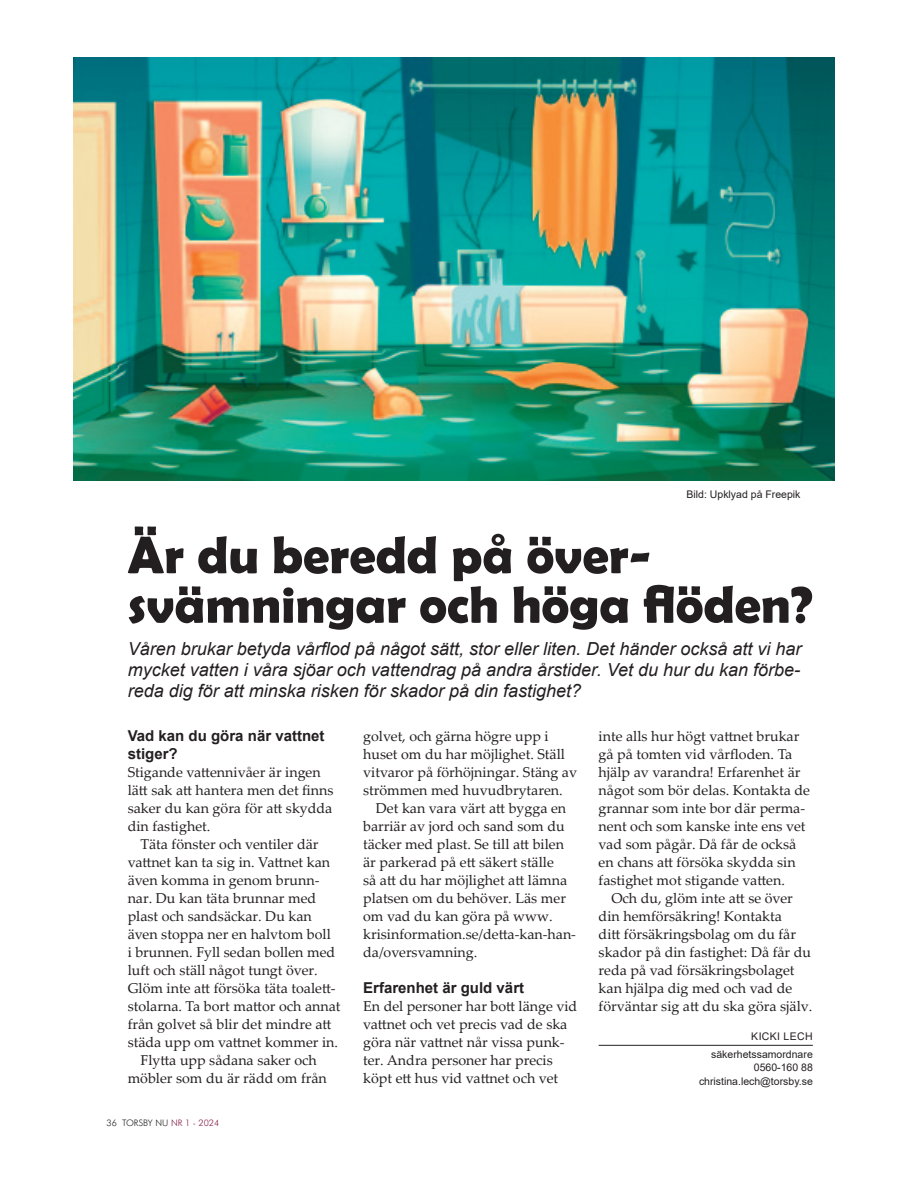
<style>
.page{position:relative;width:915px;height:1191px;background:#fff}
.page>*{position:absolute;margin:0;border:0;box-sizing:border-box;transform-origin:0 0}
.t1{font:700 52.5px/49.5px "Berlin Sans FB Demi";color:#231f20}
.t2{font:italic 18px/21px "Arial";color:#231f20;text-align:justify}
.t3{font:700 15px/18px "Arial";color:#231f20}
.t4{font:14.25px/18px "Palatino Linotype";color:#231f20}
.t5{font:10.5px/18px "Arial";color:#231f20}
.t6{font:300 9px "Futura BT";color:#231f20}
.s1{color:#811d49}
</style>
<div class="page">
<img style="left:73px;top:58px;width:760px;height:422px">
<hr style="left:598px;top:1045px;width:214px;height:1px;background:#231f20">
<p class="t5" style="left:686px;top:485px;width:115px">Bild: Upklyad på Freepik</p>
<h1 class="t1" style="left:128px;top:529px;width:686px">Är du beredd på över&shy;svämningar och höga flöden?</h1>
<p class="t2" style="left:128px;top:639px;width:675px">Våren brukar betyda vårflod på något sätt, stor eller liten. Det händer också att vi har mycket vatten i våra sjöar och vattendrag på andra årstider. Vet du hur du kan förbe&shy;reda dig för att minska risken för skador på din fastighet?</p>
<p class="t4" style="left:363px;top:726px;width:215px">golvet, och gärna högre upp i huset om du har möjlighet. Ställ vitvaror på förhöjningar. Stäng av strömmen med huvudbrytaren.</p>
<p class="t4" style="left:363px;top:798px;width:214px;text-indent:13px">Det kan vara värt att bygga en barriär av jord och sand som du täcker med plast. Se till att bilen är parkerad på ett säkert ställe<br>så att du har möjlighet att lämna platsen om du behöver. Läs mer om vad du kan göra på www. krisinformation.se/detta-kan-han&shy;da/oversvamning.</p>
<p class="t3" style="left:363px;top:979px;width:162px">Erfarenhet är guld värt</p>
<p class="t4" style="left:363px;top:996px;width:216px">En del personer har bott länge vid vattnet och vet precis vad de ska göra när vattnet når vissa punk&shy;ter. Andra personer har precis köpt ett hus vid vattnet och vet</p>
<p class="t3" style="left:128px;top:727px;width:198px">Vad kan du göra när vattnet stiger?</p>
<p class="t4" style="left:128px;top:762px;width:207px">Stigande vattennivåer är ingen lätt sak att hantera men det finns saker du kan göra för att skydda din fastighet.</p>
<p class="t4" style="left:140px;top:834px;width:180px">Täta fönster och ventiler där</p>
<p class="t4" style="left:128px;top:852px;width:204px">vattnet kan ta sig in. Vattnet kan</p>
<p class="t4" style="left:128px;top:870px;width:193px">även komma in genom brun -</p>
<p class="t4" style="left:128px;top:888px;width:190px">nar. Du kan täta brunnar med</p>
<p class="t4" style="left:128px;top:906px;width:186px">plast och sandsäckar. Du kan</p>
<p class="t4" style="left:128px;top:924px;width:205px">även stoppa ner en halvtom boll</p>
<p class="t4" style="left:128px;top:942px;width:209px">i brunnen. Fyll sedan bollen med</p>
<p class="t4" style="left:128px;top:960px;width:191px">luft och ställ något tungt över.</p>
<p class="t4" style="left:128px;top:978px;width:209px">Glöm inte att försöka täta toalett-</p>
<p class="t4" style="left:128px;top:996px;width:214px">stolarna. Ta bort mattor och annat</p>
<p class="t4" style="left:128px;top:1014px;width:205px">från golvet så blir det mindre att</p>
<p class="t4" style="left:128px;top:1032px;width:212px">städa upp om vattnet kommer in.</p>
<p class="t4" style="left:140px;top:1050px;width:178px">Flytta upp sådana saker och</p>
<p class="t4" style="left:128px;top:1068px;width:201px">möbler som du är rädd om från</p>
<p class="t4" style="left:598px;top:727px;width:213px">inte alls hur högt vattnet brukar gå på tomten vid vårfloden. Ta hjälp av varandra! Erfarenhet är något som bör delas. Kontakta de grannar som inte bor där perma&shy;nent och som kanske inte ens vet vad som pågår. Då får de också en chans att försöka skydda sin fastighet mot stigande vatten.</p>
<p class="t4" style="left:598px;top:889px;width:215px;text-indent:13px">Och du, glöm inte att se över din hemförsäkring! Kontakta<br>ditt försäkringsbolag om du får skador på din fastighet: Då får du reda på vad försäkringsbolaget kan hjälpa dig med och vad de förväntar sig att du ska göra själv.</p>
<p class="t5" style="left:751px;top:1027px;width:14px">Kicki</p>
<p class="t5" style="left:711px;top:1027px;width:103px;text-indent:72px">Lech säkerhetssamordnare</p>
<p class="t5" style="left:698px;top:1061px;width:115px;line-height:13.5px;text-align:right">0560-160 88 christina.lech@torsby.se</p>
<p class="t6" style="left:106px;top:1116px;width:114px">36 TORSBY NU <span class="s1">NR 1 - 2024</span></p>
</div>
